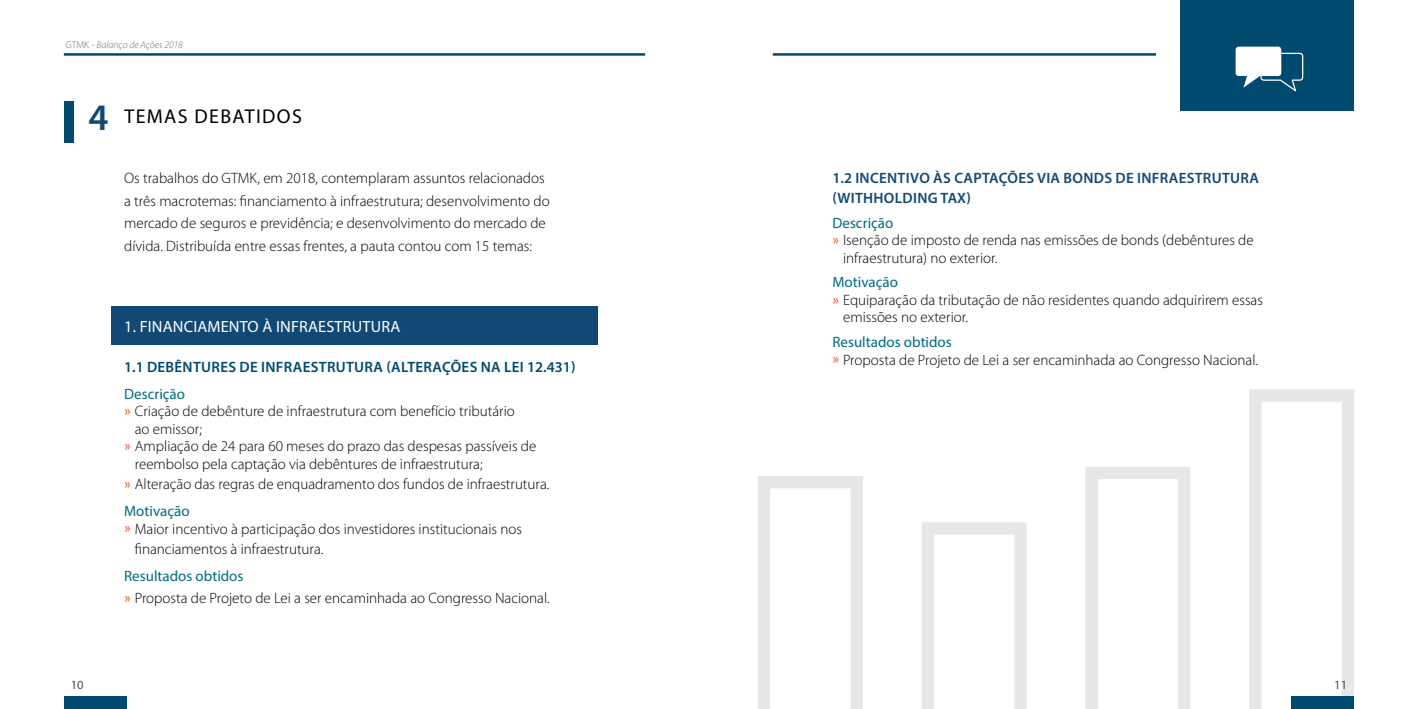
<style>
.page{position:relative;width:1418px;height:709px;background:#fff}
.page>*{position:absolute;margin:0;border:0;box-sizing:border-box;transform-origin:0 0}
.t1{font:20px "Myriad Pro";letter-spacing:.07em;color:#000}
.t2{font:16.25px "Myriad Pro";letter-spacing:.01em;color:#fff}
.t3{font:300 15px/22.5px "Myriad Pro";color:#000}
.t4{font:600 15px/20px "Myriad Pro";letter-spacing:.02em;color:#114974}
.t5{font:600 15px "Myriad Pro";letter-spacing:.02em;color:#004a70}
.t6{font:15px "Myriad Pro";color:#026982}
.t7{font:12.5px "Myriad Pro";color:#4d4d4f}
.t8{font:italic 300 10px "Myriad Pro";color:#6d6e71}
.s1{font-style:normal}
.s2{font-weight:600;font-size:37.5px;color:#114974}
.s3{font-family:"Arial";font-weight:400;font-size:12.5px;color:#f15a26}
.s4{font-weight:400;color:#026982}
</style>
<div class="page">
<svg style="left:1249px;top:389px;width:105px;height:320px"></svg>
<svg style="left:1085px;top:467px;width:105px;height:242px"></svg>
<svg style="left:922px;top:522px;width:104px;height:187px"></svg>
<svg style="left:758px;top:476px;width:105px;height:233px"></svg>
<hr style="left:772px;top:53px;width:383px;height:3px;background:#004a70">
<div style="left:1291px;top:696px;width:63px;height:13px;background:#004a70"></div>
<div style="left:112px;top:307px;width:486px;height:38px;background:#114974"></div>
<hr style="left:64px;top:53px;width:581px;height:3px;background:#004a70">
<div style="left:64px;top:101px;width:9px;height:42px;background:#004a70"></div>
<div style="left:1180px;top:0;width:174px;height:111px;background:#004a70"></div>
<div style="left:64px;top:696px;width:62px;height:13px;background:#004a70"></div>
<svg style="left:1235px;top:47px;width:68px;height:45px"></svg>
<p class="t8" style="left:66px;top:39px;width:119px"><span class="s1">GTMK -</span> Balanço de Ações 2018</p>
<h1 class="t1" style="left:89px;top:104px;width:215px"><span class="s2">4</span> TEMAS DEBATIDOS</h1>
<p class="t3" style="left:124px;top:167px;width:427px">Os trabalhos do GTMK, em 2018, contemplaram assuntos relacionados a três macrotemas: financiamento à infraestrutura; desenvolvimento do mercado de seguros e previdência; e desenvolvimento do mercado de dívida. Distribuída entre essas frentes, a pauta contou com 15 temas:</p>
<p class="t7" style="left:71px;top:676px;width:14px">10</p>
<p class="t2" style="left:124px;top:316px;width:278px">1. FINANCIAMENTO À INFRAESTRUTURA</p>
<p class="t5" style="left:124px;top:357px;width:453px">1.1 DEBÊNTURES DE INFRAESTRUTURA (ALTERAÇÕES NA LEI 12.431)</p>
<p class="t6" style="left:124px;top:384px;width:62px">Descrição</p>
<p class="t3" style="left:124px;top:400px;width:392px"><span class="s3">»</span> Criação de debênture de infraestrutura com benefício tributário</p>
<p class="t3" style="left:135px;top:417px;width:69px">ao emissor;</p>
<p class="t3" style="left:124px;top:435px;width:414px"><span class="s3">»</span> Ampliação de 24 para 60 meses do prazo das despesas passíveis de</p>
<p class="t3" style="left:135px;top:452px;width:349px">reembolso pela captação via debêntures de infraestrutura;</p>
<p class="t3" style="left:124px;top:470px;width:427px;line-height:27.1px"><span class="s3">»</span> Alteração das regras de enquadramento dos fundos de infraestrutura.<br><span class="s4">Motivação</span></p>
<p class="t3" style="left:135px;top:518px;width:389px;line-height:20px;text-indent:-11px"><span class="s3">»</span> Maior incentivo à participação dos investidores institucionais nos financiamentos à infraestrutura.</p>
<p class="t3" style="left:124px;top:564px;width:427px"><span class="s4">Resultados obtidos<br></span><span class="s3">»</span> Proposta de Projeto de Lei a ser encaminhada ao Congresso Nacional.</p>
<p class="t4" style="left:832px;top:168px;width:428px">1.2 INCENTIVO ÀS CAPTAÇÕES VIA BONDS DE INFRAESTRUTURA (WITHHOLDING TAX)</p>
<p class="t6" style="left:832px;top:213px;width:62px">Descrição</p>
<p class="t3" style="left:832px;top:229px;width:423px"><span class="s3">»</span> Isenção de imposto de renda nas emissões de bonds (debêntures de</p>
<p class="t3" style="left:843px;top:246px;width:156px">infraestrutura) no exterior.</p>
<p class="t6" style="left:832px;top:273px;width:67px">Motivação</p>
<p class="t3" style="left:832px;top:288px;width:432px"><span class="s3">»</span> Equiparação da tributação de não residentes quando adquirirem essas</p>
<p class="t3" style="left:843px;top:306px;width:127px">emissões no exterior.</p>
<p class="t3" style="left:832px;top:333px;width:427px;line-height:17.5px"><span class="s4">Resultados obtidos<br></span><span class="s3">»</span> Proposta de Projeto de Lei a ser encaminhada ao Congresso Nacional.</p>
<p class="t7" style="left:1334px;top:676px;width:14px">11</p>
</div>
